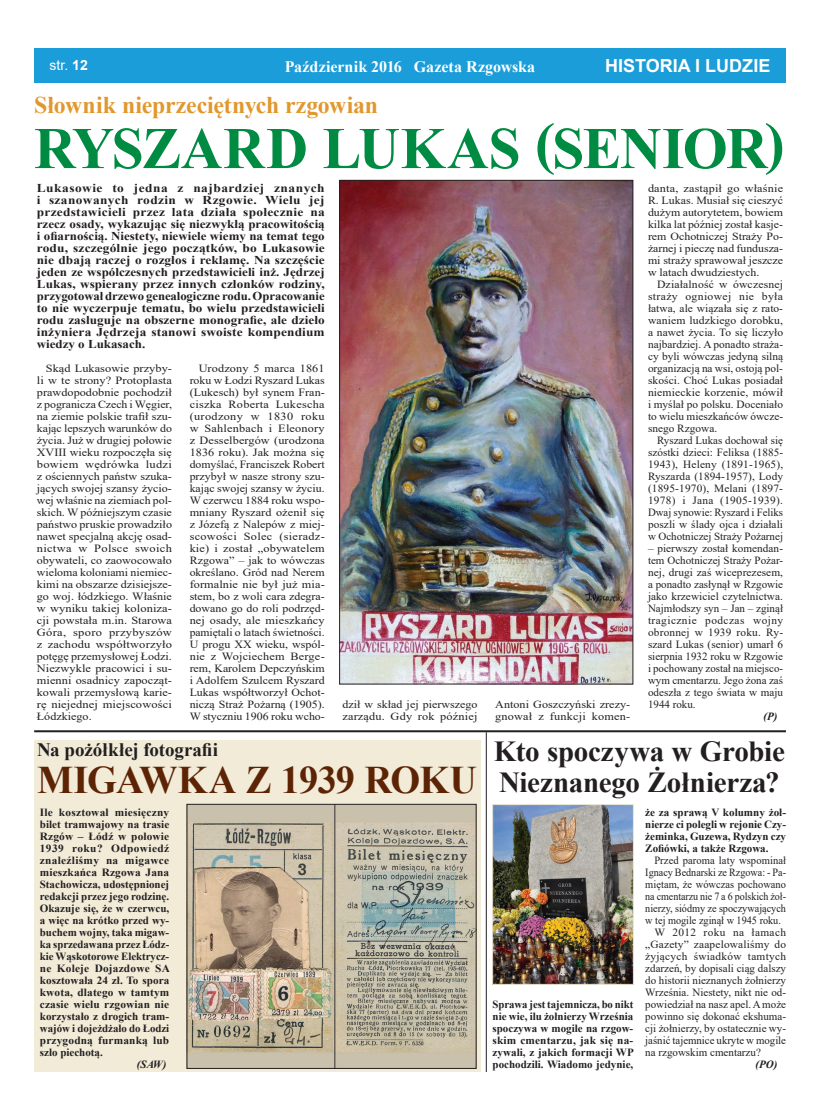
<style>
.page{position:relative;width:820px;height:1106px;background:#fff}
.page>*{position:absolute;margin:0;border:0;box-sizing:border-box;transform-origin:0 0}
.t1{font:700 59px "Times New Roman";letter-spacing:-.005em;color:#008b43}
.t2{font:700 39px "Times New Roman";letter-spacing:-.025em;color:#5c2304}
.t3{font:700 29px/31px "Times New Roman";letter-spacing:-.01em;color:#231f20}
.t4{font:700 24px "Times New Roman";letter-spacing:-.005em;color:#e2972d}
.t5{font:700 19px "Times New Roman";letter-spacing:-.005em;color:#231f20}
.t6{font:700 18px "Arial";color:#fff}
.t7{font:700 16px "Times New Roman";color:#fff}
.t8{font:14px "Arial";color:#fff}
.t9{font:700 12px/12px "Times New Roman";letter-spacing:.01em;color:#231f20;text-align:justify;scale:1.11 1}
.t10{font:11px/12px "Times New Roman";color:#231f20;text-align:justify;scale:1.11 1}
.t11{font:11px/12px "Times New Roman";color:#231f20;text-align:justify}
.t12{font:700 11px/12px "Times New Roman";color:#231f20;text-align:justify}
.t13{font:11px/12px "Times New Roman";color:#231f20;text-align:justify;scale:1.12 1}
.t14{font:11px/12px "Times New Roman";color:#231f20;text-align:justify;scale:1.06 1}
.t15{font:11px "Times New Roman";color:#231f20;scale:.93 1}
.t16{font:11px/12px "Times New Roman";color:#231f20;scale:1.09 1}
.t17{font:11px/12px "Times New Roman";color:#231f20;scale:1.1 1}
.t18{font:11px "Times New Roman";color:#231f20;scale:.91 1}
.t19{font:11px "Times New Roman";color:#231f20;scale:.92 1}
.t20{font:11px "Times New Roman";color:#231f20;scale:.95 1}
.t21{font:11px "Times New Roman";color:#231f20;scale:.96 1}
.t22{font:11px "Times New Roman";letter-spacing:.025em;color:#231f20}
.t23{font:11px "Times New Roman";letter-spacing:.03em;color:#231f20}
.t24{font:italic 700 11px "Times New Roman";color:#231f20}
.s1{font-weight:700}
</style>
<div class="page">
<div style="left:34px;top:741px;width:446px;height:330px;background:#f1ebd8"></div>
<hr style="left:486px;top:732px;width:1px;height:339px;background:#231f20">
<hr style="left:34px;top:730px;width:751px;height:2px;background:#231f20">
<img style="left:341px;top:182px;width:290px;height:500px">
<div style="left:339px;top:180px;width:294px;height:504px;border:1px solid #231f20"></div>
<img style="left:494px;top:806px;width:137px;height:176px">
<div style="left:492px;top:804px;width:141px;height:180px;border:1px solid #f1ebd8"></div>
<img style="left:189px;top:806px;width:285px;height:260px">
<div style="left:34px;top:48px;width:751px;height:34px;background:#1b9dd9"></div>
<p class="t8" style="left:50px;top:56px;width:40px">str. <span class="s1">12</span></p>
<h3 class="t7" style="left:284px;top:55px;width:252px">Październik 2016 Gazeta Rzgowska</h3>
<h3 class="t6" style="left:605px;top:53px;width:167px">HISTORIA I LUDZIE</h3>
<h3 class="t4" style="left:34px;top:88px;width:345px">Słownik nieprzeciętnych rzgowian</h3>
<h1 class="t1" style="left:34px;top:106px;width:555px">RYSZARD LUKAS (senior</h1>
<h1 class="t1" style="left:765px;top:101px;width:21px">)</h1>
<p class="t9" style="left:37px;top:182px;width:261px">Lukasowie to jedna z najbardziej znanych i szanowanych rodzin w Rzgowie. Wielu jej przedstawicieli przez lata działa społecznie na rzecz osady, wykazując się niezwykłą pracowitością i ofiarnością. Niestety, niewiele wiemy na temat tego rodu, szczególnie jego początków, bo Lukasowie nie dbają raczej o rozgłos i reklamę. Na szczęście jeden ze współczesnych przedstawicieli inż. Jędrzej Lukas, wspierany przez innych członków rodziny, przygotował drzewo genealogiczne rodu. Opracowanie to nie wyczerpuje tematu, bo wielu przedstawicieli rodu zasługuje na obszerne monografie, ale dzieło inżyniera Jędrzeja stanowi swoiste kompendium wiedzy o Lukasach.</p>
<p class="t13" style="left:37px;top:362px;width:122px;text-indent:9px">Skąd Lukasowie przyby&shy;li w te strony? Protoplasta prawdopodobnie pochodził z pogranicza Czech i Węgier, na ziemie polskie trafił szu&shy;kając lepszych warunków do życia. Już w drugiej połowie XVIII wieku rozpoczęła się bowiem wędrówka ludzi z ościennych państw szuka&shy;jących swojej szansy życio&shy;wej właśnie na ziemiach pol&shy;skich. W późniejszym czasie państwo pruskie prowadziło nawet specjalną akcję osad&shy;nictwa w Polsce swoich obywateli, co zaowocowało wieloma koloniami niemiec&shy;kimi na obszarze dzisiejsze&shy;go woj. łódzkiego. Właśnie w wyniku takiej koloniza&shy;cji powstała m.in. Starowa Góra, sporo przybyszów z zachodu współtworzyło potęgę przemysłowej Łodzi.<br>Niezwykle pracowici i su&shy;mienni osadnicy zapocząt&shy;kowali przemysłową karie&shy;rę niejednej miejscowości Łódzkiego.</p>
<p class="t10" style="left:189px;top:362px;width:123px;text-indent:9px">Urodzony 5 marca 1861 roku w Łodzi Ryszard Lukas (Lukesch) był synem Fran&shy;ciszka Roberta Lukescha (urodzony w 1830 roku w Sahlenbach i Eleonory z Desselbergów (urodzona 1836 roku). Jak można się domyślać, Franciszek Robert przybył w nasze strony szu&shy;kając swojej szansy w życiu.<br>W czerwcu 1884 roku wspo&shy;mniany Ryszard ożenił się z Józefą z Nalepów z miej&shy;scowości Solec (sieradz&shy;kie) i został „obywatelem Rzgowa” – jak to wówczas określano. Gród nad Nerem formalnie nie był już mia&shy;stem, bo z woli cara zdegra&shy;dowano go do roli podrzęd&shy;nej osady, ale mieszkańcy pamiętali o latach świetności.<br>U progu XX wieku, wspól&shy;nie z Wojciechem Berge&shy;rem, Karolem Depczyńskim i Adolfem Szulcem Ryszard Lukas współtworzył Ochot&shy;niczą Straż Pożarną (1905).<br>W styczniu 1906 roku wcho-</p>
<p class="t16" style="left:342px;top:698px;width:125px">dził w skład jej pierwszego zarządu. Gdy rok później</p>
<p class="t17" style="left:495px;top:698px;width:124px">Antoni Goszczyński zrezy&shy;gnował z funkcji komen-</p>
<p class="t10" style="left:647px;top:182px;width:123px">danta, zastąpił go właśnie R. Lukas. Musiał się cieszyć dużym autorytetem, bowiem kilka lat później został kasje&shy;rem Ochotniczej Straży Po&shy;żarnej i pieczę nad fundusza&shy;mi straży sprawował jeszcze w latach dwudziestych.</p>
<p class="t14" style="left:647px;top:278px;width:129px;text-indent:9px">Działalność w ówczesnej straży ogniowej nie była łatwa, ale wiązała się z rato&shy;waniem ludzkiego dorobku, a nawet życia. To się liczyło najbardziej. A ponadto straża&shy;cy byli wówczas jedyną silną organizacją na wsi, ostoją pol&shy;skości. Choć Lukas posiadał niemieckie korzenie, mówił i myślał po polsku. Doceniało to wielu mieszkańców ówcze&shy;snego Rzgowa.</p>
<p class="t11" style="left:647px;top:434px;width:137px;text-indent:9px">Ryszard Lukas dochował się szóstki dzieci: Feliksa (1885- 1943), Heleny (1891-1965), Ryszarda (1894-1957), Lody (1895-1970), Melani (1897- 1978) i Jana (1905-1939).<br>Dwaj synowie: Ryszard i Feliks poszli w ślady ojca i działali w Ochotniczej Straży Pożarnej</p>
<p class="t11" style="left:647px;top:542px;width:137px">– pierwszy został komendan&shy;tem Ochotniczej Straży Pożar&shy;nej, drugi zaś wiceprezesem, a ponadto zasłynął w Rzgowie jako krzewiciel czytelnictwa.<br>Najmłodszy syn – Jan – zginął tragicznie podczas wojny obronnej w 1939 roku. Ry&shy;szard Lukas (senior) umarł 6 sierpnia 1932 roku w Rzgowie i pochowany został na miejsco&shy;wym cmentarzu. Jego żona zaś odeszła z tego świata w maju 1944 roku.</p>
<p class="t24" style="left:763px;top:709px;width:16px">(P)</p>
<h3 class="t5" style="left:37px;top:736px;width:182px">Na pożółkłej fotografii</h3>
<h2 class="t2" style="left:37px;top:752px;width:441px">MIGAWKA Z 1939 ROKU</h2>
<p class="t12" style="left:40px;top:806px;width:131px">Ile kosztował miesięczny bilet tramwajowy na trasie Rzgów – Łódź w połowie 1939 roku? Odpowiedź znaleźliśmy na migawce mieszkańca Rzgowa Jana Stachowicza, udostępnionej redakcji przez jego rodzinę.<br>Okazuje się, że w czerwcu, a więc na krótko przed wy&shy;buchem wojny, taka migaw&shy;ka sprzedawana przez Łódz&shy;kie Wąskotorowe Elektrycz&shy;ne Koleje Dojazdowe SA kosztowała 24 zł. To spora kwota, dlatego w tamtym czasie wielu rzgowian nie korzystało z drogich tram&shy;wajów i dojeżdżało do Łodzi przygodną furmanką lub szło piechotą.</p>
<p class="t24" style="left:137px;top:1057px;width:31px">(SAW)</p>
<h3 class="t3" style="left:493px;top:735px;width:292px">Kto spoczywa w Grobie<br>Nieznanego Żołnierza?</h3>
<p class="t12" style="left:492px;top:998px;width:143px">Sprawa jest tajemnicza, bo nikt nie wie, ilu żołnierzy Września spoczywa w mogile na rzgow&shy;skim cmentarzu, jak się na&shy;zywali, z jakich formacji WP pochodzili. Wiadomo jedynie,</p>
<p class="t12" style="left:645px;top:806px;width:142px">że za sprawą V kolumny żoł&shy;nierze ci polegli w rejonie Czy&shy;żeminka, Guzewa, Rydzyn czy Zofiówki, a także Rzgowa.</p>
<p class="t21" style="left:654px;top:853px;width:139px">Przed paroma laty wspominał</p>
<p class="t19" style="left:645px;top:865px;width:154px">Ignacy Bednarski ze Rzgowa: - Pa-</p>
<p class="t20" style="left:645px;top:877px;width:149px">miętam, że wówczas pochowano</p>
<p class="t18" style="left:645px;top:889px;width:156px">na cmentarzu nie 7 a 6 polskich żoł-</p>
<p class="t15" style="left:645px;top:901px;width:153px">nierzy, siódmy ze spoczywających</p>
<p class="t15" style="left:645px;top:913px;width:147px">w tej mogile zginął w 1945 roku.</p>
<p class="t23" style="left:654px;top:925px;width:133px">W 2012 roku na łamach</p>
<p class="t11" style="left:645px;top:938px;width:142px">„Gazety” zaapelowaliśmy do</p>
<p class="t22" style="left:645px;top:949px;width:142px">żyjących świadków tamtych</p>
<p class="t11" style="left:645px;top:962px;width:142px">zdarzeń, by dopisali ciąg dalszy</p>
<p class="t11" style="left:645px;top:974px;width:142px">do historii nieznanych żołnierzy</p>
<p class="t11" style="left:645px;top:986px;width:142px">Września. Niestety, nikt nie od-</p>
<p class="t11" style="left:645px;top:998px;width:142px">powiedział na nasz apel. Amoże</p>
<p class="t11" style="left:645px;top:1010px;width:142px">powinno się dokonać ekshuma-</p>
<p class="t11" style="left:645px;top:1022px;width:142px">cji żołnierzy, by ostatecznie wy-</p>
<p class="t11" style="left:645px;top:1034px;width:142px">jaśnić tajemnice ukryte w mogile</p>
<p class="t11" style="left:645px;top:1046px;width:117px">na rzgowskim cmentarzu?</p>
<p class="t24" style="left:755px;top:1057px;width:23px">(PO)</p>
</div>
